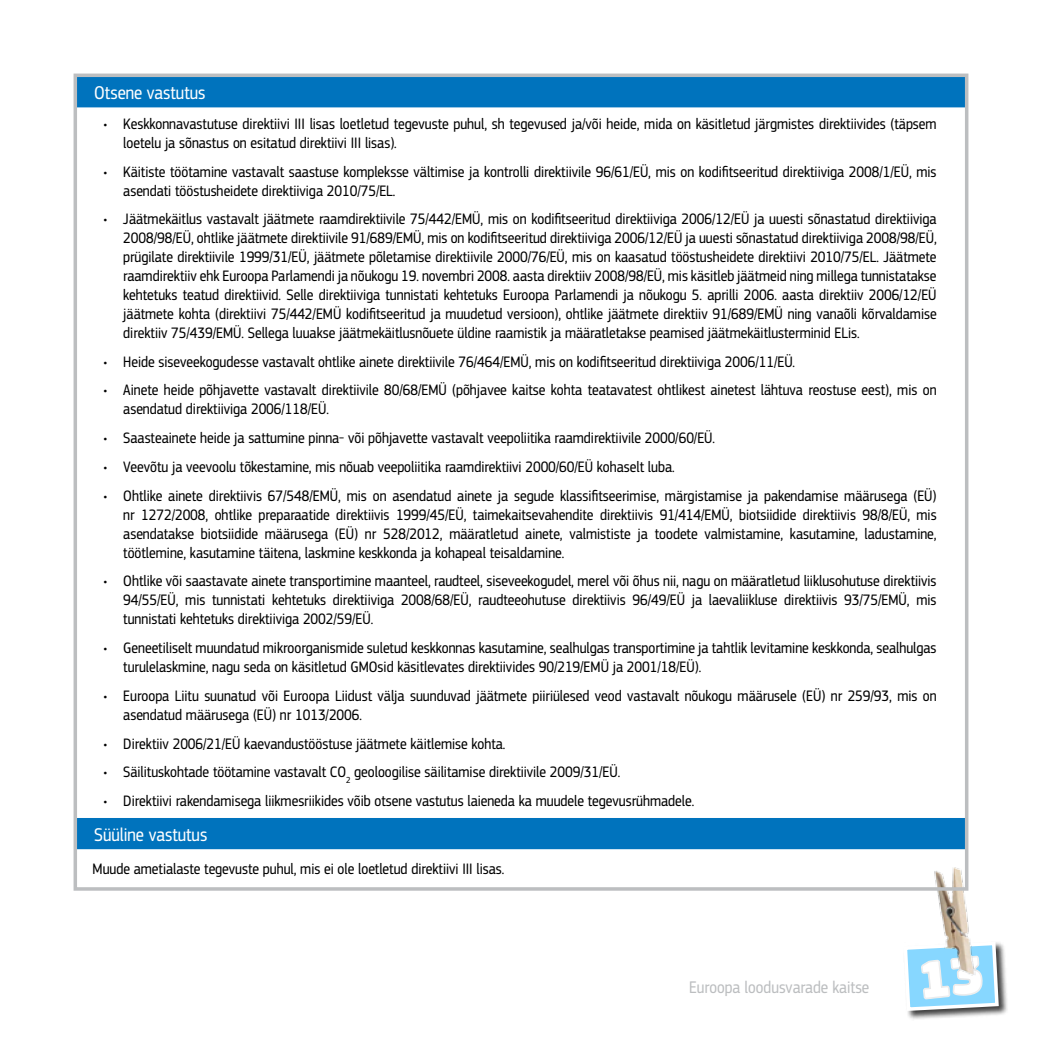
<style>
.page{position:relative;width:1042px;height:1042px;background:#fff}
.page>*{position:absolute;margin:0;border:0;box-sizing:border-box;transform-origin:0 0}
.t1{font:19.25px "EC Square Sans Cond Pro";color:#fff}
.t2{font:17.5px "EC Square Sans Cond Pro";color:#bcbec0}
.t3{font:15.75px/18.9px "EC Square Sans Cond Pro";color:#000}
</style>
<div class="page">
<img style="left:908px;top:853px;width:61px;height:71px">
<div style="left:75px;top:75px;width:891px;height:33px;background:#0073bd"></div>
<div style="left:74px;top:74px;width:893px;height:35px;border:2px solid #fff"></div>
<div style="left:75px;top:817px;width:891px;height:33px;background:#0073bd"></div>
<div style="left:74px;top:816px;width:893px;height:35px;border:2px solid #fff"></div>
<div style="left:74px;top:74px;width:894px;height:816px;border:4px solid #bcbec0"></div>
<svg style="left:907px;top:924px;width:101px;height:95px"></svg>
<p class="t1" style="left:94px;top:82px;width:113px">Otsene vastutus</p>
<p class="t3" style="left:123px;top:115px;width:815px;text-indent:-20px">• Keskkonnavastutuse direktiivi III lisas loetletud tegevuste puhul, sh tegevused ja/või heide, mida on käsitletud järgmistes direktiivides (täpsem loetelu ja sõnastus on esitatud direktiivi III lisas).</p>
<p class="t3" style="left:123px;top:162px;width:815px;text-indent:-20px">• Käitiste töötamine vastavalt saastuse kompleksse vältimise ja kontrolli direktiivile 96/61/EÜ, mis on kodifitseeritud direktiiviga 2008/1/EÜ, mis asendati tööstusheidete direktiiviga 2010/75/EL.</p>
<p class="t3" style="left:123px;top:210px;width:815px;text-align:justify;text-indent:-20px">• Jäätmekäitlus vastavalt jäätmete raamdirektiivile 75/442/EMÜ, mis on kodifitseeritud direktiiviga 2006/12/EÜ ja uuesti sõnastatud direktiiviga 2008/98/EÜ, ohtlike jäätmete direktiivile 91/689/EMÜ, mis on kodifitseeritud direktiiviga 2006/12/EÜ ja uuesti sõnastatud direktiiviga 2008/98/EÜ, prügilate direktiivile 1999/31/EÜ, jäätmete põletamise direktiivile 2000/76/EÜ, mis on kaasatud tööstusheidete direktiivi 2010/75/EL. Jäätmete raamdirektiiv ehk Euroopa Parlamendi ja nõukogu 19. novembri 2008. aasta direktiiv 2008/98/EÜ, mis käsitleb jäätmeid ning millega tunnistatakse kehtetuks teatud direktiivid. Selle direktiiviga tunnistati kehtetuks Euroopa Parlamendi ja nõukogu 5. aprilli 2006. aasta direktiiv 2006/12/EÜ jäätmete kohta (direktiivi 75/442/EMÜ kodifitseeritud ja muudetud versioon), ohtlike jäätmete direktiiv 91/689/EMÜ ning vanaõli kõrvaldamise direktiiv 75/439/EMÜ. Sellega luuakse jäätmekäitlusnõuete üldine raamistik ja määratletakse peamised jäätmekäitlusterminid ELis.</p>
<p class="t3" style="left:103px;top:352px;width:693px">• Heide siseveekogudesse vastavalt ohtlike ainete direktiivile 76/464/EMÜ, mis on kodifitseeritud direktiiviga 2006/11/EÜ.</p>
<p class="t3" style="left:123px;top:381px;width:815px;text-indent:-20px">• Ainete heide põhjavette vastavalt direktiivile 80/68/EMÜ (põhjavee kaitse kohta teatavatest ohtlikest ainetest lähtuva reostuse eest), mis on asendatud direktiiviga 2006/118/EÜ.</p>
<p class="t3" style="left:103px;top:429px;width:613px">• Saasteainete heide ja sattumine pinna- või põhjavette vastavalt veepoliitika raamdirektiivile 2000/60/EÜ.</p>
<p class="t3" style="left:103px;top:458px;width:573px">• Veevõtu ja veevoolu tõkestamine, mis nõuab veepoliitika raamdirektiivi 2000/60/EÜ kohaselt luba.</p>
<p class="t3" style="left:123px;top:486px;width:815px;text-align:justify;text-indent:-20px">• Ohtlike ainete direktiivis 67/548/EMÜ, mis on asendatud ainete ja segude klassifitseerimise, märgistamise ja pakendamise määrusega (EÜ) nr 1272/2008, ohtlike preparaatide direktiivis 1999/45/EÜ, taimekaitsevahendite direktiivis 91/414/EMÜ, biotsiidide direktiivis 98/8/EÜ, mis asendatakse biotsiidide määrusega (EÜ) nr 528/2012, määratletud ainete, valmististe ja toodete valmistamine, kasutamine, ladustamine, töötlemine, kasutamine täitena, laskmine keskkonda ja kohapeal teisaldamine.</p>
<p class="t3" style="left:123px;top:572px;width:815px;text-align:justify;text-indent:-20px">• Ohtlike või saastavate ainete transportimine maanteel, raudteel, siseveekogudel, merel või õhus nii, nagu on määratletud liiklusohutuse direktiivis 94/55/EÜ, mis tunnistati kehtetuks direktiiviga 2008/68/EÜ, raudteeohutuse direktiivis 96/49/EÜ ja laevaliikluse direktiivis 93/75/EMÜ, mis tunnistati kehtetuks direktiiviga 2002/59/EÜ.</p>
<p class="t3" style="left:123px;top:639px;width:815px;text-indent:-20px">• Geneetiliselt muundatud mikroorganismide suletud keskkonnas kasutamine, sealhulgas transportimine ja tahtlik levitamine keskkonda, sealhulgas turulelaskmine, nagu seda on käsitletud GMOsid käsitlevates direktiivides 90/219/EMÜ ja 2001/18/EÜ).</p>
<p class="t3" style="left:123px;top:686px;width:815px;text-indent:-20px">• Euroopa Liitu suunatud või Euroopa Liidust välja suunduvad jäätmete piiriülesed veod vastavalt nõukogu määrusele (EÜ) nr 259/93, mis on asendatud määrusega (EÜ) nr 1013/2006.</p>
<p class="t3" style="left:103px;top:734px;width:403px">• Direktiiv 2006/21/EÜ kaevandustööstuse jäätmete käitlemise kohta.</p>
<p class="t3" style="left:103px;top:763px;width:518px">• Säilituskohtade töötamine vastavalt CO<sub>2</sub> geoloogilise säilitamise direktiivile 2009/31/EÜ.</p>
<p class="t3" style="left:103px;top:792px;width:592px">• Direktiivi rakendamisega liikmesriikides võib otsene vastutus laieneda ka muudele tegevusrühmadele.</p>
<p class="t1" style="left:94px;top:823px;width:114px">Süüline vastutus</p>
<p class="t3" style="left:93px;top:859px;width:413px">Muude ametialaste tegevuste puhul, mis ei ole loetletud direktiivi III lisas.</p>
<p class="t2" style="left:689px;top:977px;width:182px">Euroopa loodusvarade kaitse</p>
</div>
